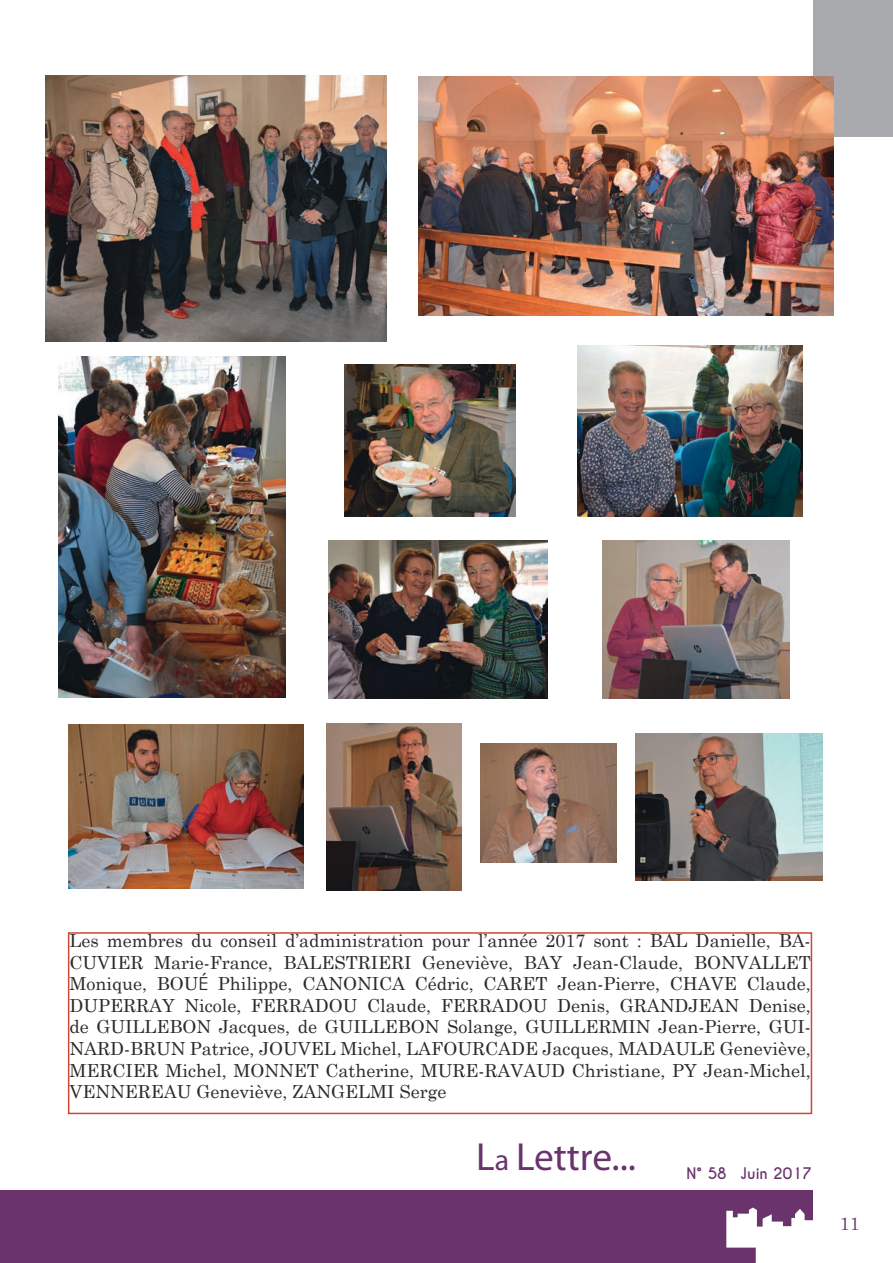
<style>
.page{position:relative;width:893px;height:1263px;background:#fff}
.page>*{position:absolute;margin:0;border:0;box-sizing:border-box;transform-origin:0 0}
.t1{font:39.3px "Myriad Pro";color:#6a336c}
.t2{font:18px/21.6px "Century Schoolbook";color:#2b292a;text-align:justify}
.t3{font:18px "Century Schoolbook";color:#6a336c}
.t4{font:700 15px "Caviar Dreams";color:#6a336c}
.s1{font-family:"Century Gothic"}
.s2{font-size:30px}
</style>
<div class="page">
<div style="left:0;top:1190px;width:812px;height:73px;background:#6a336c"></div>
<svg style="left:726px;top:1207px;width:87px;height:56px"></svg>
<div style="left:813px;top:0;width:80px;height:136px;background:#a8aaad"></div>
<img style="left:45px;top:75px;width:341px;height:267px">
<img style="left:418px;top:76px;width:415px;height:239px">
<img style="left:58px;top:357px;width:227px;height:340px">
<img style="left:344px;top:364px;width:172px;height:152px">
<img style="left:329px;top:540px;width:218px;height:158px">
<img style="left:603px;top:540px;width:187px;height:158px">
<img style="left:577px;top:346px;width:226px;height:170px">
<img style="left:69px;top:725px;width:234px;height:164px">
<img style="left:326px;top:723px;width:136px;height:167px">
<img style="left:636px;top:734px;width:187px;height:147px">
<img style="left:480px;top:743px;width:137px;height:120px">
<div style="left:68px;top:932px;width:744px;height:182px;border:2px solid #d04635"></div>
<p class="t2" style="left:69px;top:931px;width:743px">Les membres du conseil d’administration pour l’année 2017 sont : BAL Danielle, BA-CUVIER Marie-France, BALESTRIERI Geneviève, BAY Jean-Claude, BONVALLET Monique, BOU<span class="s1">É</span> Philippe, CANONICA Cédric, CARET Jean-Pierre, CHAVE Claude, DUPERRAY Nicole, FERRADOU Claude, FERRADOU Denis, GRANDJEAN Denise, de GUILLEBON Jacques, de GUILLEBON Solange, GUILLERMIN Jean-Pierre, GUI-NARD-BRUN Patrice, JOUVEL Michel, LAFOURCADE Jacques, MADAULE Geneviève, MERCIER Michel, MONNET Catherine, MURE-RAVAUD Christiane, PY Jean-Michel, VENNEREAU Geneviève, ZANGELMI Serge</p>
<h1 class="t1" style="left:476px;top:1142px;width:161px">L<span class="s2">a</span> Lettre...</h1>
<p class="t4" style="left:686px;top:1165px;width:127px">N° 58 Juin 2017</p>
<p class="t3" style="left:840px;top:1217px;width:22px">11</p>
</div>
